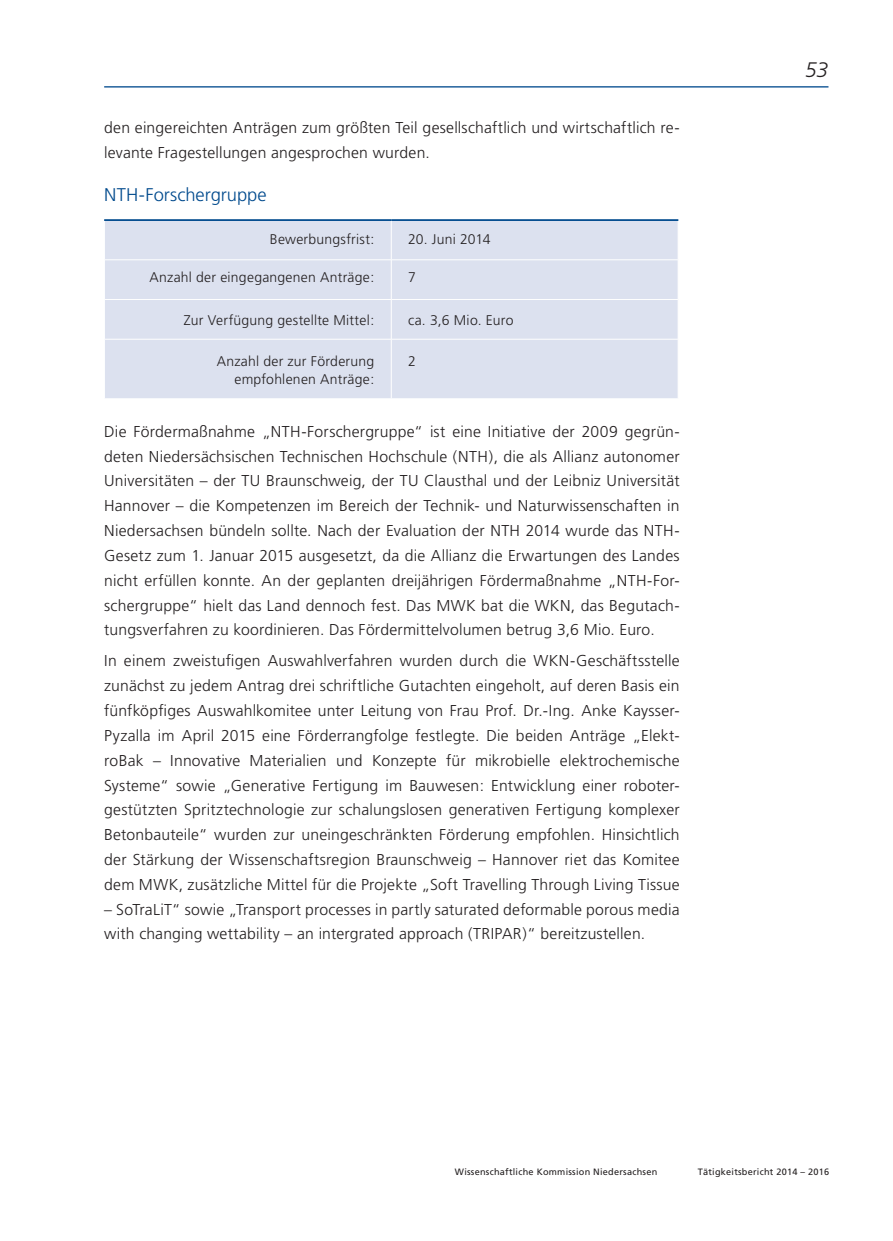
<style>
.page{position:relative;width:893px;height:1241px;background:#fff}
.page>*{position:absolute;margin:0;border:0;box-sizing:border-box;transform-origin:0 0}
.t1{font:italic 300 21px "Frutiger";color:#231f20}
.t2{font:300 18.38px "Frutiger";color:#004a8d}
.t3{font:300 15.75px/24.8px "Frutiger";letter-spacing:.01em;color:#231f20}
.t4{font:300 14px/18.6px "Frutiger";letter-spacing:.015em;color:#231f20;text-align:right}
.t5{font:9.1px "Frutiger";letter-spacing:.025em;color:#231f20}
</style>
<div class="page">
<hr style="left:104px;top:86px;width:724px;height:1px;background:#004a8d">
<div style="left:105px;top:221px;width:573px;height:177px;background:#dce1ef"></div>
<hr style="left:391px;top:221px;width:1px;height:38px;background:#fff">
<hr style="left:104px;top:259px;width:287px;height:1px;background:#fff">
<hr style="left:391px;top:259px;width:287px;height:1px;background:#fff">
<hr style="left:391px;top:260px;width:1px;height:39px;background:#fff">
<hr style="left:104px;top:299px;width:287px;height:1px;background:#fff">
<hr style="left:391px;top:299px;width:287px;height:1px;background:#fff">
<hr style="left:391px;top:300px;width:1px;height:39px;background:#fff">
<hr style="left:104px;top:339px;width:287px;height:1px;background:#fff">
<hr style="left:391px;top:339px;width:287px;height:1px;background:#fff">
<hr style="left:391px;top:339px;width:1px;height:59px;background:#fff">
<hr style="left:104px;top:219px;width:287px;height:2px;background:#004a8d">
<hr style="left:391px;top:219px;width:287px;height:2px;background:#004a8d">
<p class="t3" style="left:104px;top:115px;width:577px">den eingereichten Anträgen zum größten Teil gesellschaftlich und wirtschaftlich re&shy;levante Fragestellungen angesprochen wurden.</p>
<p class="t2" style="left:104px;top:184px;width:164px">NTH-Forschergruppe</p>
<p class="t4" style="left:270px;top:230px;width:106px">Bewerbungsfrist:</p>
<p class="t4" style="left:408px;top:230px;width:84px">20. Juni 2014</p>
<p class="t4" style="left:149px;top:267px;width:226px">Anzahl der eingegangenen Anträge:</p>
<p class="t4" style="left:408px;top:267px;width:9px">7</p>
<p class="t4" style="left:184px;top:311px;width:192px">Zur Verfügung gestellte Mittel:</p>
<p class="t4" style="left:408px;top:311px;width:107px">ca. 3,6 Mio. Euro</p>
<p class="t4" style="left:217px;top:351px;width:159px">Anzahl der zur Förderung empfohlenen Anträge:</p>
<p class="t4" style="left:408px;top:351px;width:9px">2</p>
<p class="t3" style="left:104px;top:419px;width:577px;text-align:justify">Die Fördermaßnahme „NTH-Forschergruppe“ ist eine Initiative der 2009 gegrün&shy;deten Niedersächsischen Technischen Hochschule (NTH), die als Allianz autonomer Universitäten – der TU Braunschweig, der TU Clausthal und der Leibniz Universität Hannover – die Kompetenzen im Bereich der Technik- und Naturwissenschaften in Niedersachsen bündeln sollte. Nach der Evaluation der NTH 2014 wurde das NTH-Gesetz zum 1. Januar 2015 ausgesetzt, da die Allianz die Erwartungen des Landes nicht erfüllen konnte. An der geplanten dreijährigen Fördermaßnahme „NTH-For&shy;schergruppe“ hielt das Land dennoch fest. Das MWK bat die WKN, das Begutach&shy;tungsverfahren zu koordinieren. Das Fördermittelvolumen betrug 3,6 Mio. Euro.</p>
<p class="t3" style="left:104px;top:648px;width:577px;text-align:justify">In einem zweistufigen Auswahlverfahren wurden durch die WKN-Geschäftsstelle zunächst zu jedem Antrag drei schriftliche Gutachten eingeholt, auf deren Basis ein fünfköpfiges Auswahlkomitee unter Leitung von Frau Prof. Dr.-Ing. Anke Kaysser-Pyzalla im April 2015 eine Förderrangfolge festlegte. Die beiden Anträge „Elekt&shy;roBak – Innovative Materialien und Konzepte für mikrobielle elektrochemische Systeme“ sowie „Generative Fertigung im Bauwesen: Entwicklung einer roboter&shy;gestützten Spritztechnologie zur schalungslosen generativen Fertigung komplexer Betonbauteile“ wurden zur uneingeschränkten Förderung empfohlen. Hinsichtlich der Stärkung der Wissenschaftsregion Braunschweig – Hannover riet das Komitee dem MWK, zusätzliche Mittel für die Projekte „Soft Travelling Through Living Tissue</p>
<p class="t3" style="left:104px;top:896px;width:577px">– SoTraLiT“ sowie „Transport processes in partly saturated deformable porous media with changing wettability – an intergrated approach (TRIPAR)“ bereitzustellen.</p>
<h1 class="t1" style="left:805px;top:58px;width:25px">53</h1>
<p class="t5" style="left:455px;top:1166px;width:204px">Wissenschaftliche Kommission Niedersachsen</p>
<p class="t5" style="left:698px;top:1166px;width:133px">Tätigkeitsbericht 2014 – 2016</p>
</div>
